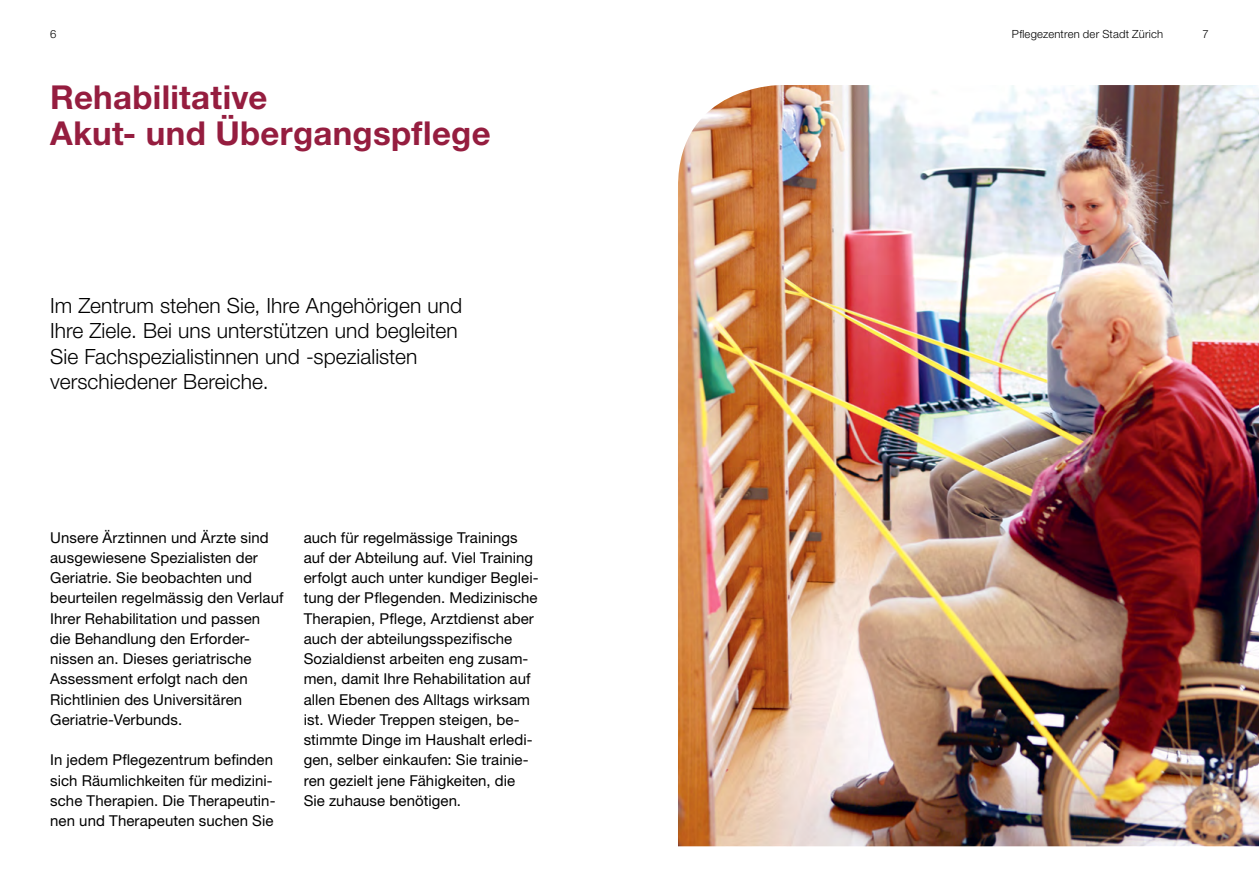
<style>
.page{position:relative;width:1259px;height:893px;background:#fff}
.page>*{position:absolute;margin:0;border:0;box-sizing:border-box;transform-origin:0 0}
.t1{font:700 33px/36px "Helvetica Neue LT Std";letter-spacing:.01em;color:#951d3f}
.t2{font:300 21px/25.5px "Helvetica Neue LT Std";letter-spacing:.005em;color:#000}
.t3{font:15px/20.2px "Helvetica Neue LT Std";letter-spacing:.005em;color:#000}
.t4{font:300 11.25px "Helvetica Neue LT Std";letter-spacing:.02em;color:#000}
</style>
<div class="page">
<img style="left:678px;top:85px;width:581px;height:761px">
<p class="t4" style="left:50px;top:27px;width:8px">6</p>
<p class="t4" style="left:1012px;top:27px;width:153px">Pflegezentren der Stadt Zürich</p>
<p class="t4" style="left:1202px;top:27px;width:8px">7</p>
<h1 class="t1" style="left:50px;top:78px;width:442px">Rehabilitative<br>Akut- und Übergangspflege</h1>
<h2 class="t2" style="left:50px;top:292px;width:413px">Im Zentrum stehen Sie, Ihre Angehörigen und Ihre Ziele. Bei uns unterstützen und begleiten Sie Fachspezialistinnen und -spezialisten verschiedener Bereiche.</h2>
<p class="t3" style="left:50px;top:527px;width:235px">Unsere Ärztinnen und Ärzte sind ausgewiesene Spezialisten der<br>Geriatrie. Sie beobachten und beurteilen regelmässig den Verlauf<br>Ihrer Rehabilitation und passen die Behandlung den Erforder&shy;nissen an. Dieses geriatrische<br>Assessment erfolgt nach den<br>Richtlinien des Universitären<br>Geriatrie-Verbunds.</p>
<p class="t3" style="left:50px;top:750px;width:227px">In jedem Pflegezentrum befinden sich Räumlichkeiten für medizini&shy;sche Therapien. Die Therapeutin&shy;nen und Therapeuten suchen Sie</p>
<p class="t3" style="left:304px;top:527px;width:236px">auch für regelmässige Trainings auf der Abteilung auf. Viel Training erfolgt auch unter kundiger Beglei&shy;tung der Pflegenden. Medizinische Therapien, Pflege, Arztdienst aber auch der abteilungsspezifische Sozialdienst arbeiten eng zusam&shy;men, damit Ihre Rehabilitation auf allen Ebenen des Alltags wirksam ist. Wieder Treppen steigen, be&shy;stimmte Dinge im Haushalt erledi&shy;gen, selber einkaufen: Sie trainie&shy;ren gezielt jene Fähigkeiten, die Sie zuhause benötigen.</p>
</div>
